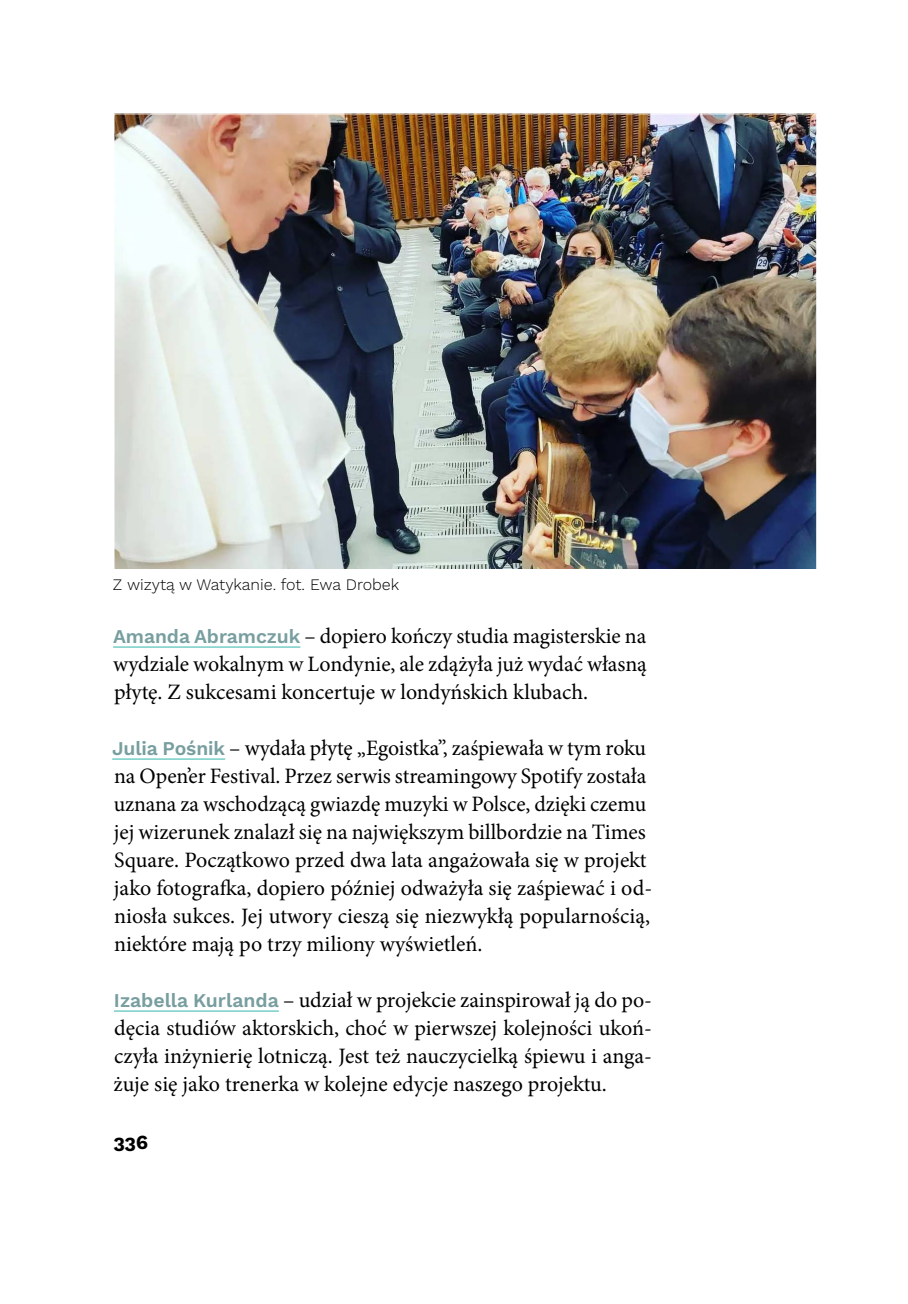
<style>
.page{position:relative;width:908px;height:1304px;background:#fff}
.page>*{position:absolute;margin:0;border:0;box-sizing:border-box;transform-origin:0 0}
.t1{font:22px/28px "Minion Pro";color:#000;text-align:justify}
.t2{font:700 20px "Work Sans";color:#000}
.t3{font:300 16px "Work Sans";color:#000}
.s1{font-family:"Work Sans";font-weight:600;font-size:19.6px;color:#789e9f}
</style>
<div class="page">
<hr style="left:113px;top:647px;width:187px;height:1px;background:#31b5aa">
<hr style="left:112px;top:759px;width:113px;height:1px;background:#31b5aa">
<hr style="left:114px;top:1011px;width:165px;height:1px;background:#31b5aa">
<img style="left:115px;top:115px;width:699px;height:453px">
<p class="t3" style="left:113px;top:575px;width:288px">Z wizytą w Watykanie. fot. Ewa Drobek</p>
<p class="t1" style="left:113px;top:622px;width:535px"><span class="s1">Amanda Abramczuk</span> – dopiero kończy studia magisterskie na wydziale wokalnym w Londynie, ale zdążyła już wydać własną płytę. Z sukcesami koncertuje w londyńskich klubach.</p>
<p class="t1" style="left:112px;top:734px;width:541px;text-align:left"><span class="s1">Julia Pośnik</span> – wydała płytę „Egoistka”, zaśpiewała w tym roku na Open’er Festival. Przez serwis streamingowy Spotify została uznana za wschodzącą gwiazdę muzyki w Polsce, dzięki czemu jej wizerunek znalazł się na największym billbordzie na Times Square. Początkowo przed dwa lata angażowała się w projekt jako fotografka, dopiero później odważyła się zaśpiewać i od&shy;niosła sukces. Jej utwory cieszą się niezwykłą popularnością, niektóre mają po trzy miliony wyświetleń.</p>
<p class="t1" style="left:113px;top:986px;width:540px"><span class="s1">Izabella Kurlanda</span> – udział w projekcie zainspirował ją do po&shy;dęcia studiów aktorskich, choć w pierwszej kolejności ukoń&shy;czyła inżynierię lotniczą. Jest też nauczycielką śpiewu i anga&shy;żuje się jako trenerka w kolejne edycje naszego projektu.</p>
<p class="t2" style="left:114px;top:1130px;width:36px">336</p>
</div>
